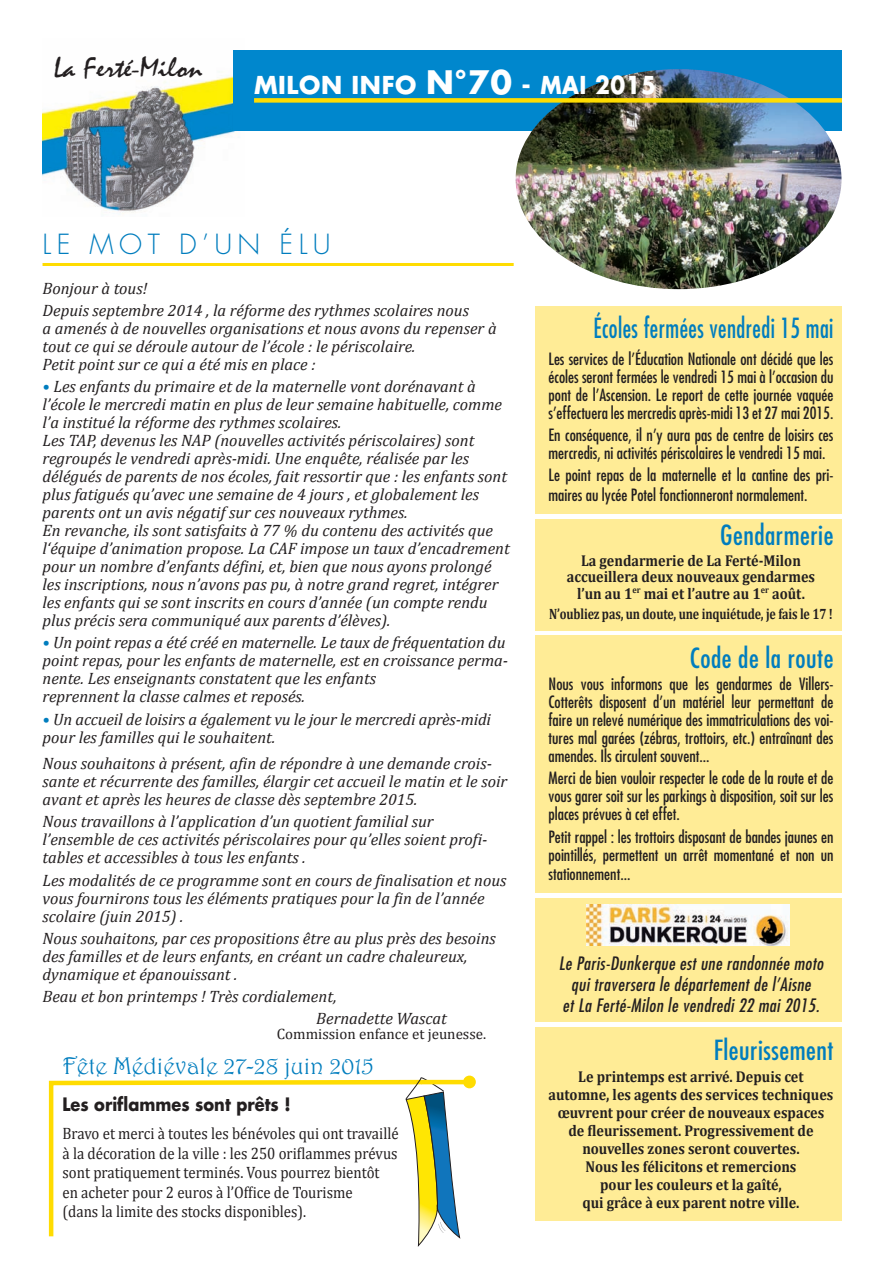
<style>
.page{position:relative;width:893px;height:1263px;background:#fff}
.page>*{position:absolute;margin:0;border:0;box-sizing:border-box;transform-origin:0 0}
.t1{font:28.95px "Mistral";color:#231f20;scale:1.1 1}
.t2{font:condensed 27px "Futura";letter-spacing:.02em;color:#007dbe}
.t3{font:condensed 27px "Futura";letter-spacing:.02em;color:#007dbe;scale:.86 1}
.t4{font:300 27px "Futura";letter-spacing:.2em;color:#007dbe}
.t5{font:24px "Harrington";color:#007dbe}
.t6{font:700 24px "Futura";letter-spacing:.025em;color:#fff}
.t7{font:italic condensed 18px/21px "Futura";letter-spacing:.025em;color:#231f20;text-align:center}
.t8{font:700 18px "Futura";color:#231f20;scale:.9 1}
.t9{font:italic 16.5px/18px "Cambria";color:#231f20}
.t10{font:condensed 16.5px/18px "Futura";color:#231f20;text-align:justify}
.t11{font:16.5px/19.5px "Cambria";color:#231f20;scale:.9 1}
.t12{font:700 15.75px/18px "Cambria";color:#231f20;text-align:center;scale:.9 1}
.t13{font:700 15px "Cambria";letter-spacing:-.01em;color:#231f20;scale:.8 1}
.t14{font:15px "Cambria";color:#231f20}
.s1{font-size:31.5px}
.s2{color:#007dbe}
</style>
<div class="page">
<img style="left:43px;top:76px;width:194px;height:138px">
<div style="left:233px;top:50px;width:609px;height:81px;background:#0087cd"></div>
<hr style="left:43px;top:263px;width:471px;height:3px;background:#ffdc01">
<div style="left:536px;top:306px;width:306px;height:207px;background:#ffec96"></div>
<div style="left:536px;top:519px;width:306px;height:111px;background:#ffec96"></div>
<div style="left:536px;top:636px;width:306px;height:257px;background:#ffec96"></div>
<div style="left:536px;top:898px;width:306px;height:124px;background:#ffec96"></div>
<div style="left:536px;top:1027px;width:306px;height:193px;background:#ffec96"></div>
<img style="left:516px;top:69px;width:325px;height:220px">
<div style="left:254px;top:98px;width:588px;height:5px;background:#ffdc01"></div>
<img style="left:587px;top:905px;width:202px;height:40px">
<svg style="left:48px;top:1079px;width:357px;height:158px"></svg>
<svg style="left:405px;top:1077px;width:55px;height:170px"></svg>
<hr style="left:421px;top:1080px;width:49px;height:4px;background:#ffdc01">
<div style="left:463px;top:1075px;width:13px;height:13px;background:#ffdc01;border-radius:50%"></div>
<h1 class="t1" style="left:54px;top:51px;width:137px">La Ferté-Milon</h1>
<h3 class="t6" style="left:254px;top:69px;width:403px">MILON INFO <span class="s1">N°70</span> - MAI 2015</h3>
<h2 class="t4" style="left:43px;top:228px;width:290px">LE MOT D’UN ÉLU</h2>
<p class="t9" style="left:43px;top:276px;width:428px;line-height:22.2px">Bonjour à tous!<br>Depuis septembre 2014 , la réforme des rythmes scolaires nous</p>
<p class="t9" style="left:43px;top:319px;width:456px">a amenés à de nouvelles organisations et nous avons du repenser à tout ce qui se déroule autour de l’école : le périscolaire.<br>Petit point sur ce qui a été mis en place :</p>
<p class="t9" style="left:43px;top:377px;width:469px"><span class="s2">•</span> Les enfants du primaire et de la maternelle vont dorénavant à l’école le mercredi matin en plus de leur semaine habituelle, comme l’a institué la réforme des rythmes scolaires.<br>Les TAP, devenus les NAP (nouvelles activités périscolaires) sont regroupés le vendredi après-midi. Une enquête, réalisée par les délégués de parents de nos écoles, fait ressortir que : les enfants sont plus fatigués qu’avec une semaine de 4 jours , et globalement les parents ont un avis négatif sur ces nouveaux rythmes.<br>En revanche, ils sont satisfaits à 77 % du contenu des activités que l‘équipe d’animation propose. La CAF impose un taux d’encadrement pour un nombre d’enfants défini, et, bien que nous ayons prolongé les inscriptions, nous n’avons pas pu, à notre grand regret, intégrer les enfants qui se sont inscrits en cours d’année (un compte rendu plus précis sera communiqué aux parents d’élèves).</p>
<p class="t9" style="left:43px;top:633px;width:467px"><span class="s2">•</span> Un point repas a été créé en maternelle. Le taux de fréquentation du point repas, pour les enfants de maternelle, est en croissance perma&shy;nente. Les enseignants constatent que les enfants<br>reprennent la classe calmes et reposés.</p>
<p class="t9" style="left:43px;top:710px;width:450px"><span class="s2">•</span> Un accueil de loisirs a également vu le jour le mercredi après-midi pour les familles qui le souhaitent.</p>
<p class="t9" style="left:43px;top:754px;width:466px">Nous souhaitons à présent, afin de répondre à une demande crois&shy;sante et récurrente des familles, élargir cet accueil le matin et le soir avant et après les heures de classe dès septembre 2015.</p>
<p class="t9" style="left:43px;top:812px;width:446px">Nous travaillons à l’application d’un quotient familial sur l’ensemble de ces activités périscolaires pour qu’elles soient profi&shy;tables et accessibles à tous les enfants .</p>
<p class="t9" style="left:43px;top:871px;width:465px">Les modalités de ce programme sont en cours de finalisation et nous vous fournirons tous les éléments pratiques pour la fin de l’année scolaire (juin 2015) .</p>
<p class="t9" style="left:43px;top:929px;width:455px">Nous souhaitons, par ces propositions être au plus près des besoins des familles et de leurs enfants, en créant un cadre chaleureux, dynamique et épanouissant .</p>
<p class="t9" style="left:316px;top:985px;width:132px;line-height:22.2px;text-indent:-274px">Beau et bon printemps ! Très cordialement,<br>Bernadette Wascat</p>
<p class="t14" style="left:277px;top:1025px;width:211px">Commission enfance et jeunesse.</p>
<h3 class="t5" style="left:63px;top:1052px;width:313px">Fête Médiévale 27-28 juin 2015</h3>
<p class="t8" style="left:63px;top:1092px;width:255px">Les oriflammes sont prêts !</p>
<p class="t11" style="left:63px;top:1123px;width:375px">Bravo et merci à toutes les bénévoles qui ont travaillé à la décoration de la ville : les 250 oriflammes prévus sont pratiquement terminés. Vous pourrez bientôt en acheter pour 2 euros à l’Office de Tourisme<br>(dans la limite des stocks disponibles).</p>
<h2 class="t3" style="left:593px;top:312px;width:280px">Écoles fermées vendredi 15 mai</h2>
<p class="t10" style="left:549px;top:350px;width:286px">Les services de l’Éducation Nationale ont décidé que les écoles seront fermées le vendredi 15 mai à l’occasion du pont de l’Ascension. Le report de cette journée vaquée s’effectuera les mercredis après-midi 13 et 27 mai 2015.</p>
<p class="t10" style="left:549px;top:426px;width:286px">En conséquence, il n’y aura pas de centre de loisirs ces mercredis, ni activités périscolaires le vendredi 15 mai.</p>
<p class="t10" style="left:549px;top:465px;width:286px;line-height:19.5px">Le point repas de la maternelle et la cantine des pri&shy;maires au lycée Potel fonctionneront normalement.</p>
<h2 class="t2" style="left:720px;top:519px;width:115px">Gendarmerie</h2>
<p class="t12" style="left:567px;top:552px;width:277px;line-height:16.5px">La gendarmerie de La Ferté-Milon accueillera deux nouveaux gendarmes l’un au 1<sup>er</sup> mai et l’autre au 1<sup>er</sup> août.</p>
<p class="t13" style="left:549px;top:605px;width:356px">N’oubliez pas, un doute, une inquiétude, je fais le 17 !</p>
<h2 class="t2" style="left:690px;top:641px;width:145px">Code de la route</h2>
<p class="t10" style="left:549px;top:675px;width:286px">Nous vous informons que les gendarmes de Villers-Cotterêts disposent d’un matériel leur permettant de faire un relevé numérique des immatriculations des voi&shy;tures mal garées (zébras, trottoirs, etc.) entraînant des amendes. Ils circulent souvent...</p>
<p class="t10" style="left:549px;top:769px;width:286px">Merci de bien vouloir respecter le code de la route et de vous garer soit sur les parkings à disposition, soit sur les places prévues à cet effet.</p>
<p class="t10" style="left:549px;top:827px;width:286px">Petit rappel : les trottoirs disposant de bandes jaunes en pointillés, permettent un arrêt momentané et non un</p>
<p class="t10" style="left:549px;top:865px;width:83px">stationnement...</p>
<p class="t7" style="left:559px;top:952px;width:266px">Le Paris-Dunkerque est une randonnée moto qui traversera le département de l’Aisne<br>et La Ferté-Milon le vendredi 22 mai 2015.</p>
<h2 class="t2" style="left:714px;top:1034px;width:121px">Fleurissement</h2>
<p class="t12" style="left:549px;top:1067px;width:318px">Le printemps est arrivé. Depuis cet automne, les agents des services techniques œuvrent pour créer de nouveaux espaces de fleurissement. Progressivement de nouvelles zones seront couvertes.<br>Nous les félicitons et remercions<br>pour les couleurs et la gaîté,<br>qui grâce à eux parent notre ville.</p>
</div>
